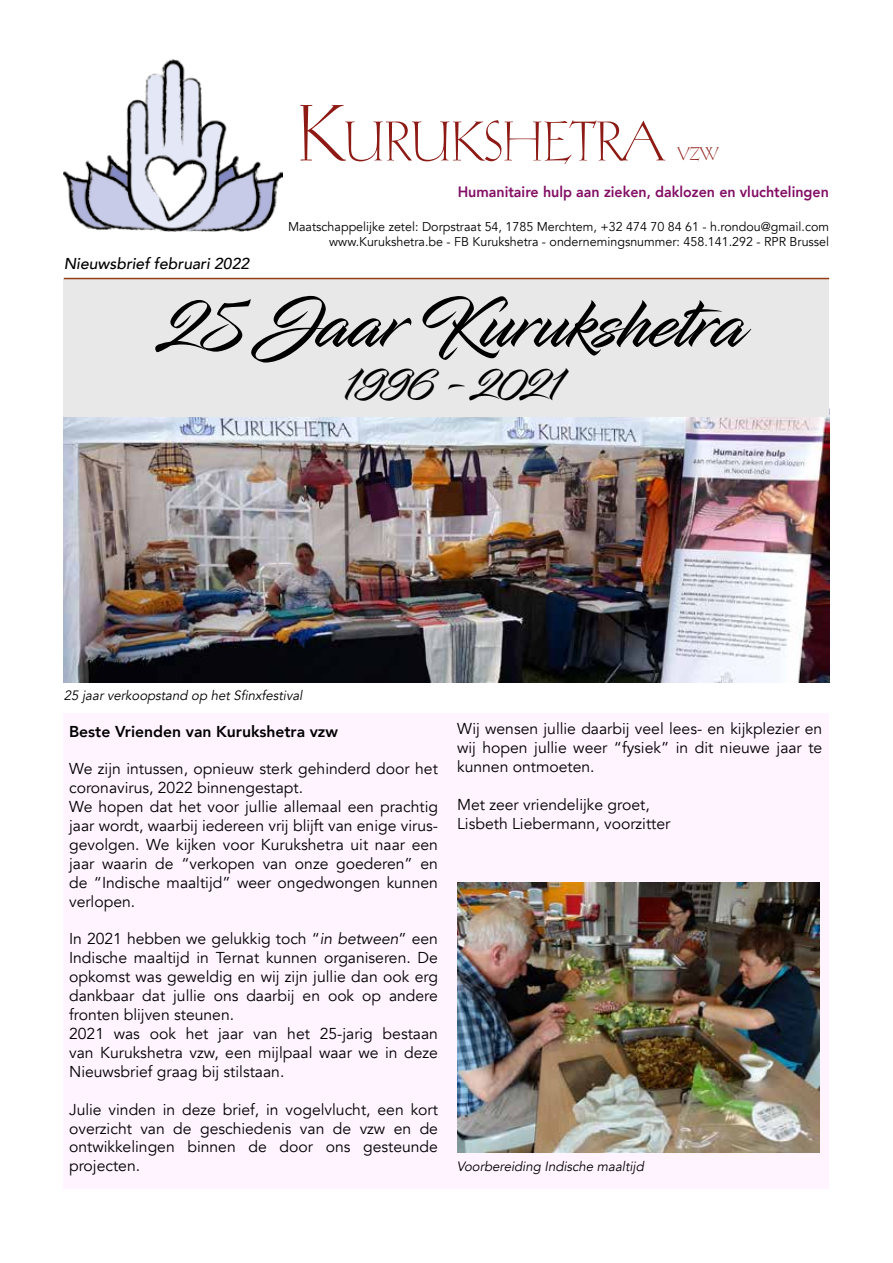
<style>
.page{position:relative;width:893px;height:1263px;background:#fff}
.page>*{position:absolute;margin:0;border:0;box-sizing:border-box;transform-origin:0 0}
.t1{font:69px "Infinite Stroke";color:#000}
.t2{font:54.6px "Koch Antiqua LT Std";color:#8d1a14}
.t3{font:42px "Infinite Stroke";letter-spacing:-.015em;color:#000}
.t4{font:18px "Koch Antiqua LT Std";color:#8d1a14}
.t5{font:15.75px/18.9px "Avenir";color:#000}
.t6{font:800 15.75px "Avenir";color:#000}
.t7{font:italic 500 15.75px "Avenir";color:#000}
.t8{font:800 15px "Avenir";color:#820e64;scale:.95 1}
.t9{font:italic 13.5px "Avenir";color:#000}
.t10{font:12.75px/15.3px "Avenir";color:#000;text-align:right}
.s1{font-size:78px}
.s2{font-style:italic}
</style>
<div class="page">
<div style="left:64px;top:713px;width:765px;height:476px;background:#fff4ff"></div>
<img style="left:64px;top:60px;width:218px;height:172px">
<img style="left:64px;top:417px;width:765px;height:266px">
<img style="left:457px;top:882px;width:362px;height:270px">
<div style="left:64px;top:279px;width:765px;height:138px;background:#e8e8e8"></div>
<hr style="left:64px;top:278px;width:765px;height:1px;background:#923d13">
<p class="t7" style="left:64px;top:254px;width:187px">Nieuwsbrief februari 2022</p>
<h2 class="t2" style="left:298px;top:112px;width:368px"><span class="s1">K</span>URUKSHETRA</h2>
<p class="t4" style="left:677px;top:145px;width:43px">VZW</p>
<p class="t8" style="left:458px;top:180px;width:392px">Humanitaire hulp aan zieken, daklozen en vluchtelingen</p>
<p class="t10" style="left:288px;top:219px;width:543px">Maatschappelijke zetel: Dorpstraat 54, 1785 Merchtem, +32 474 70 84 61 - h.rondou@gmail.com www.Kurukshetra.be - FB Kurukshetra - ondernemingsnummer: 458.141.292 - RPR Brussel</p>
<h1 class="t1" style="left:169px;top:282px;width:584px">25 Jaar Kurukshetra</h1>
<h3 class="t3" style="left:346px;top:358px;width:220px">1996 - 2021</h3>
<p class="t9" style="left:64px;top:688px;width:243px">25 jaar verkoopstand op het Sfinxfestival</p>
<p class="t6" style="left:69px;top:719px;width:270px">Beste Vrienden van Kurukshetra vzw</p>
<p class="t5" style="left:69px;top:760px;width:370px">We zijn intussen, opnieuw sterk gehinderd door het coronavirus, 2022 binnengestapt.<br>We hopen dat het voor jullie allemaal een prachtig jaar wordt, waarbij iedereen vrij blijft van enige virus&shy;gevolgen. We kijken voor Kurukshetra uit naar een jaar waarin de “verkopen van onze goederen” en de “Indische maaltijd” weer ongedwongen kunnen verlopen.</p>
<p class="t5" style="left:69px;top:930px;width:370px">In 2021 hebben we gelukkig toch “<span class="s2">in between</span>” een Indische maaltijd in Ternat kunnen organiseren. De opkomst was geweldig en wij zijn jullie dan ook erg dankbaar dat jullie ons daarbij en ook op andere fronten blijven steunen.<br>2021 was ook het jaar van het 25-jarig bestaan van Kurukshetra vzw, een mijlpaal waar we in deze Nieuwsbrief graag bij stilstaan.</p>
<p class="t5" style="left:69px;top:1100px;width:370px;text-align:justify">Julie vinden in deze brief, in vogelvlucht, een kort overzicht van de geschiedenis van de vzw en de ontwikkelingen binnen de door ons gesteunde projecten.</p>
<p class="t5" style="left:457px;top:719px;width:367px;text-align:justify">Wij wensen jullie daarbij veel lees- en kijkplezier en wij hopen jullie weer “fysiek” in dit nieuwe jaar te kunnen ontmoeten.</p>
<p class="t5" style="left:457px;top:795px;width:215px">Met zeer vriendelijke groet,<br>Lisbeth Liebermann, voorzitter</p>
<p class="t9" style="left:457px;top:1158px;width:191px">Voorbereiding Indische maaltijd</p>
</div>
